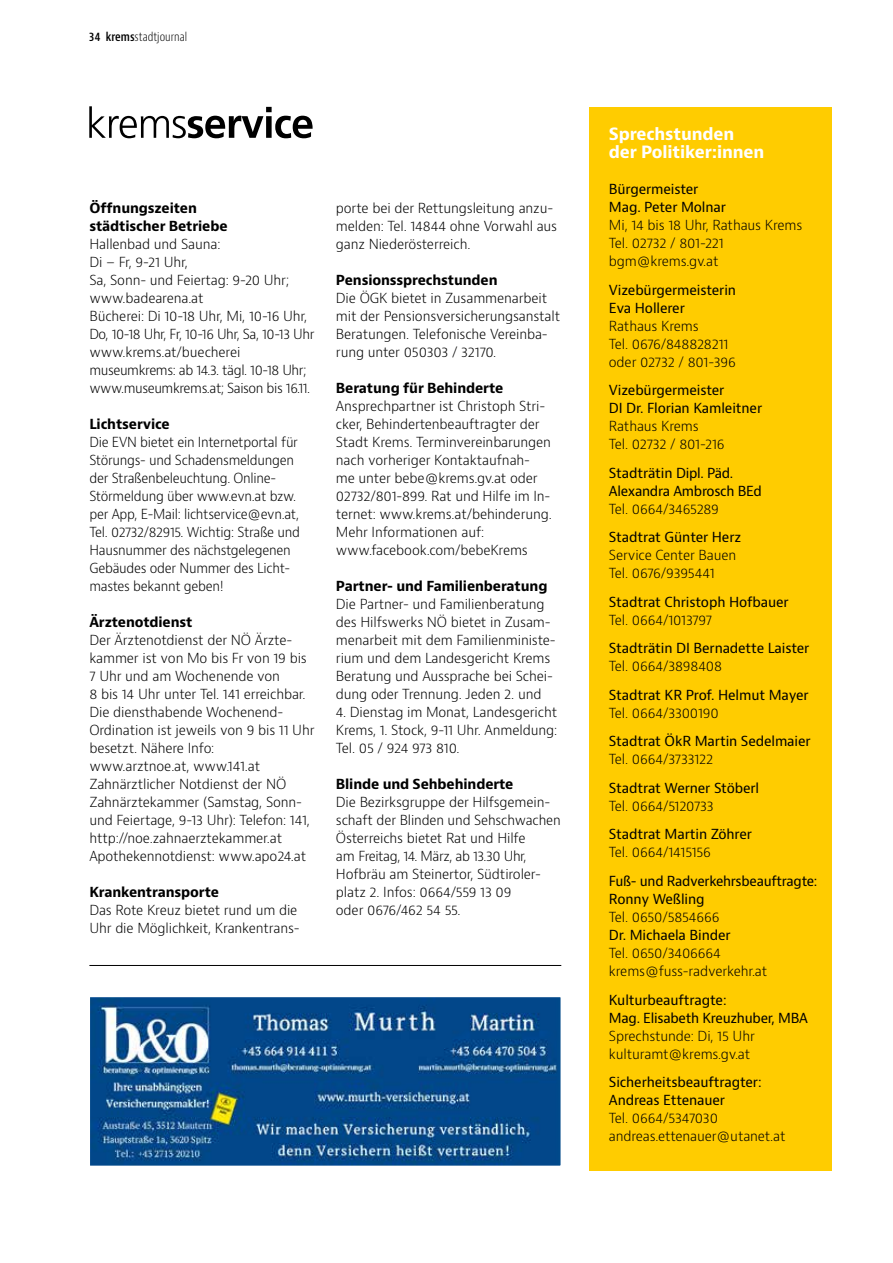
<style>
.page{position:relative;width:893px;height:1263px;background:#fff}
.page>*{position:absolute;margin:0;border:0;box-sizing:border-box;transform-origin:0 0}
.t1{font:700 16.5px/18px "Bernino Sans";letter-spacing:-.01em;color:#fff}
.t2{font:300 13.5px/18px "Bernino Sans";letter-spacing:-.01em;color:#000}
.t3{font:13.5px/18px "Bernino Sans";letter-spacing:-.01em;color:#000}
.t4{font:300 13.5px/18px "Bernino Sans";letter-spacing:-.01em;color:#000;scale:.96 1}
.t5{font:700 13.5px/18px "Bernino Sans";letter-spacing:-.01em;color:#000}
.t6{font:300 condensed 12px "Bernino Sans";color:#000}
.s1{font-weight:600}
</style>
<div class="page">
<svg style="left:89px;top:106px;width:224px;height:32px"></svg>
<div style="left:590px;top:107px;width:242px;height:1063px;background:#fc0"></div>
<img style="left:92px;top:999px;width:467px;height:165px">
<div style="left:89px;top:996px;width:473px;height:171px;border:2px solid #fff"></div>
<hr style="left:89px;top:965px;width:472px;height:1px;background:#000">
<p class="t6" style="left:89px;top:29px;width:99px"><span class="s1">34 krems</span>stadtjournal</p>
<p class="t5" style="left:89px;top:200px;width:140px">Öffnungszeiten städtischer Betriebe</p>
<p class="t2" style="left:89px;top:236px;width:227px">Hallenbad und Sauna:<br>Di – Fr, 9-21 Uhr,<br>Sa, Sonn- und Feiertag: 9-20 Uhr; www.badearena.at<br>Bücherei: Di 10-18 Uhr, Mi, 10-16 Uhr,<br>Do, 10-18 Uhr, Fr, 10-16 Uhr, Sa, 10-13 Uhr www.krems.at/buecherei museumkrems: ab 14.3. tägl. 10-18 Uhr; www.museumkrems.at; Saison bis 16.11.</p>
<p class="t5" style="left:89px;top:416px;width:82px">Lichtservice</p>
<p class="t4" style="left:89px;top:434px;width:221px">Die EVN bietet ein Internetportal für Störungs- und Schadensmeldungen der Straßenbeleuchtung. Online-Störmeldung über www.evn.at bzw. per App, E-Mail: lichtservice@evn.at, Tel. 02732/82915. Wichtig: Straße und Hausnummer des nächstgelegenen Gebäudes oder Nummer des Licht&shy;mastes bekannt geben!</p>
<p class="t5" style="left:89px;top:614px;width:105px">Ärztenotdienst</p>
<p class="t2" style="left:89px;top:632px;width:227px">Der Ärztenotdienst der NÖ Ärzte&shy;kammer ist von Mo bis Fr von 19 bis<br>7 Uhr und am Wochenende von<br>8 bis 14 Uhr unter Tel. 141 erreichbar.<br>Die diensthabende Wochenend-<br>Ordination ist jeweils von 9 bis 11 Uhr besetzt. Nähere Info: www.arztnoe.at, www.141.at<br>Zahnärztlicher Notdienst der NÖ<br>Zahnärztekammer (Samstag, Sonn&shy;und Feiertage, 9-13 Uhr): Telefon: 141, http://noe.zahnaerztekammer.at<br>Apothekennotdienst: www.apo24.at</p>
<p class="t5" style="left:89px;top:884px;width:131px">Krankentransporte</p>
<p class="t2" style="left:89px;top:902px;width:212px">Das Rote Kreuz bietet rund um die<br>Uhr die Möglichkeit, Krankentrans-</p>
<p class="t2" style="left:336px;top:200px;width:223px">porte bei der Rettungsleitung anzu&shy;melden: Tel. 14844 ohne Vorwahl aus ganz Niederösterreich.</p>
<p class="t5" style="left:336px;top:272px;width:163px">Pensionssprechstunden</p>
<p class="t2" style="left:336px;top:290px;width:226px">Die ÖGK bietet in Zusammenarbeit mit der Pensionsversicherungsanstalt Beratungen. Telefonische Vereinba&shy;rung unter 050303 / 32170.</p>
<p class="t5" style="left:336px;top:380px;width:169px">Beratung für Behinderte</p>
<p class="t2" style="left:336px;top:398px;width:217px">Ansprechpartner ist Christoph Stri&shy;cker, Behindertenbeauftragter der Stadt Krems. Terminvereinbarungen nach vorheriger Kontaktaufnah&shy;me unter bebe@krems.gv.at oder 02732/801-899. Rat und Hilfe im In&shy;ternet: www.krems.at/behinderung.<br>Mehr Informationen auf: www.facebook.com/bebeKrems</p>
<p class="t5" style="left:336px;top:578px;width:213px">Partner- und Familienberatung</p>
<p class="t2" style="left:336px;top:596px;width:221px">Die Partner- und Familienberatung des Hilfswerks NÖ bietet in Zusam&shy;menarbeit mit dem Familienministe&shy;rium und dem Landesgericht Krems Beratung und Aussprache bei Schei&shy;dung oder Trennung. Jeden 2. und</p>
<p class="t2" style="left:336px;top:704px;width:223px;text-align:justify">4. Dienstag im Monat, Landesgericht Krems, 1. Stock, 9-11 Uhr. Anmeldung:<br>Tel. 05 / 924 973 810.</p>
<p class="t5" style="left:336px;top:776px;width:179px">Blinde und Sehbehinderte</p>
<p class="t2" style="left:336px;top:794px;width:226px">Die Bezirksgruppe der Hilfsgemein&shy;schaft der Blinden und Sehschwachen<br>Österreichs bietet Rat und Hilfe<br>am Freitag, 14. März, ab 13.30 Uhr,<br>Hofbräu am Steinertor, Südtiroler&shy;platz 2. Infos: 0664/559 13 09<br>oder 0676/462 54 55.</p>
<p class="t1" style="left:609px;top:126px;width:157px">Sprechstunden der Politiker:innen</p>
<p class="t3" style="left:609px;top:181px;width:119px">Bürgermeister<br>Mag. Peter Molnar</p>
<p class="t2" style="left:609px;top:217px;width:195px">Mi, 14 bis 18 Uhr, Rathaus Krems<br>Tel. 02732 / 801-221 bgm@krems.gv.at</p>
<p class="t3" style="left:609px;top:281px;width:129px">Vizebürgermeisterin<br>Eva Hollerer</p>
<p class="t2" style="left:609px;top:317px;width:129px">Rathaus Krems<br>Tel. 0676/848828211 oder 02732 / 801-396</p>
<p class="t3" style="left:609px;top:382px;width:155px">Vizebürgermeister<br>DI Dr. Florian Kamleitner</p>
<p class="t2" style="left:609px;top:418px;width:117px">Rathaus Krems<br>Tel. 02732 / 801-216</p>
<p class="t3" style="left:609px;top:464px;width:154px">Stadträtin Dipl. Päd.<br>Alexandra Ambrosch BEd</p>
<p class="t2" style="left:609px;top:500px;width:112px">Tel. 0664/3465289</p>
<p class="t3" style="left:609px;top:529px;width:134px">Stadtrat Günter Herz</p>
<p class="t2" style="left:609px;top:547px;width:129px">Service Center Bauen<br>Tel. 0676/9395441</p>
<p class="t3" style="left:609px;top:593px;width:181px">Stadtrat Christoph Hofbauer</p>
<p class="t2" style="left:609px;top:611px;width:105px">Tel. 0664/1013797</p>
<p class="t3" style="left:609px;top:640px;width:202px">Stadträtin DI Bernadette Laister</p>
<p class="t2" style="left:609px;top:658px;width:115px">Tel. 0664/3898408</p>
<p class="t3" style="left:609px;top:686px;width:201px">Stadtrat KR Prof. Helmut Mayer</p>
<p class="t2" style="left:609px;top:704px;width:111px">Tel. 0664/3300190</p>
<p class="t3" style="left:609px;top:733px;width:203px">Stadtrat ÖkR Martin Sedelmaier</p>
<p class="t2" style="left:609px;top:751px;width:106px">Tel. 0664/3733122</p>
<p class="t3" style="left:609px;top:779px;width:152px">Stadtrat Werner Stöberl</p>
<p class="t2" style="left:609px;top:797px;width:106px">Tel. 0664/5120733</p>
<p class="t3" style="left:609px;top:826px;width:144px">Stadtrat Martin Zöhrer</p>
<p class="t2" style="left:609px;top:844px;width:104px">Tel. 0664/1415156</p>
<p class="t3" style="left:609px;top:872px;width:210px">Fuß- und Radverkehrsbeauftragte:<br>Ronny Weßling</p>
<p class="t2" style="left:609px;top:908px;width:112px">Tel. 0650/5854666</p>
<p class="t3" style="left:609px;top:926px;width:123px">Dr. Michaela Binder</p>
<p class="t2" style="left:609px;top:944px;width:160px">Tel. 0650/3406664 krems@fuss-radverkehr.at</p>
<p class="t3" style="left:609px;top:991px;width:200px">Kulturbeauftragte:<br>Mag. Elisabeth Kreuzhuber, MBA</p>
<p class="t2" style="left:609px;top:1027px;width:147px">Sprechstunde: Di, 15 Uhr kulturamt@krems.gv.at</p>
<p class="t3" style="left:609px;top:1073px;width:154px">Sicherheitsbeauftragter:<br>Andreas Ettenauer</p>
<p class="t2" style="left:609px;top:1109px;width:178px">Tel. 0664/5347030 andreas.ettenauer@utanet.at</p>
</div>
